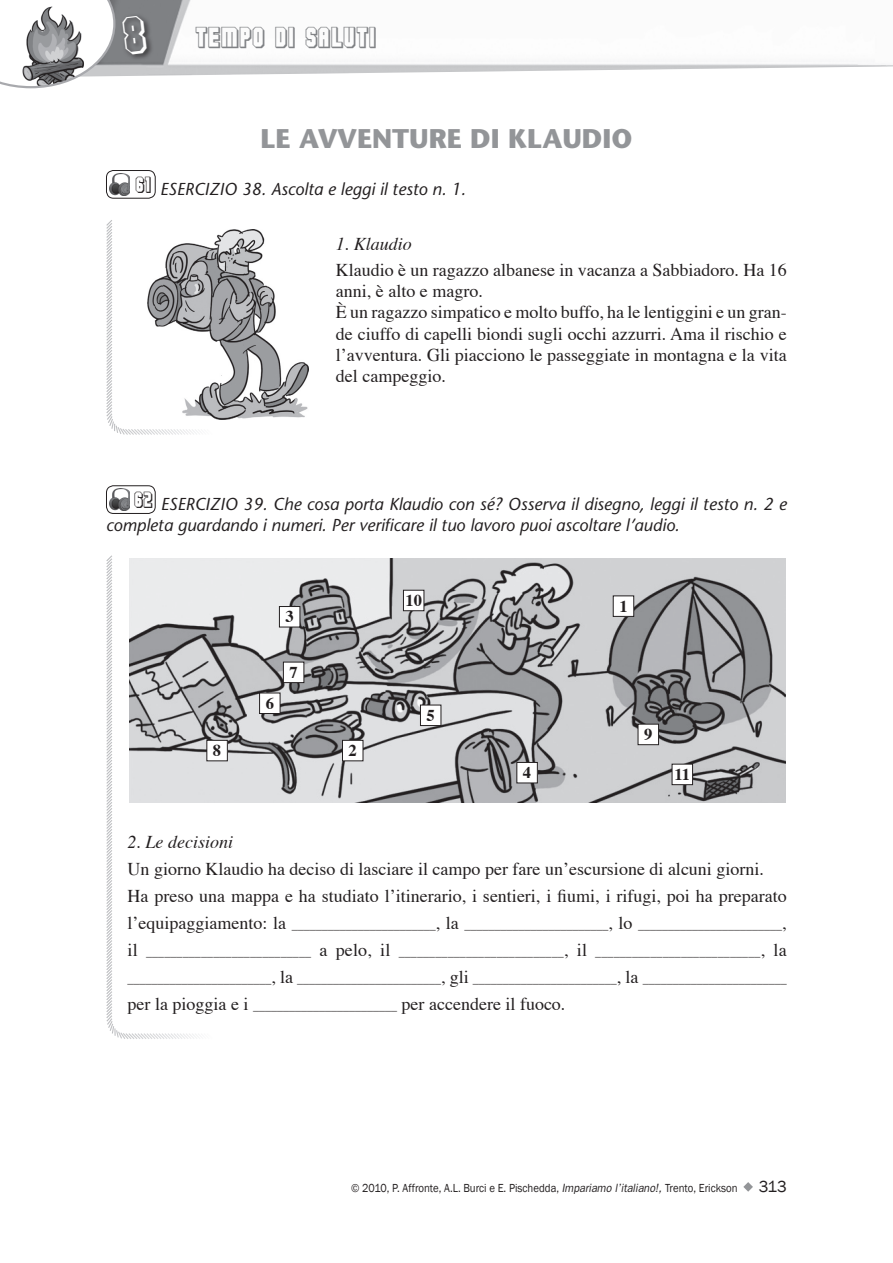
<style>
.page{position:relative;width:893px;height:1263px;background:#fff}
.page>*{position:absolute;margin:0;border:0;box-sizing:border-box;transform-origin:0 0}
.t1{font:700 27px "Stone Sans";color:#939598}
.t2{font:19.5px "Flashbackversion 3";color:#808285}
.t3{font:18px/21.3px "Times";color:#231f20}
.t4{font:italic 18px "Times";color:#231f20}
.t5{font:italic 17.25px/21.3px "Stone Sans";color:#231f20}
.t6{font:700 16.5px "Times";color:#231f20}
.t7{font:16.5px "Franklin Gothic";color:#231f20}
.t8{font:12px "Times";color:#231f20}
.t9{font:12px "Franklin Gothic";color:#231f20;scale:.9 1}
.s1{font-size:18px}
.s2{font-size:12px}
.s3{font-style:italic}
</style>
<div class="page">
<img style="left:116px;top:0;width:777px;height:76px">
<img style="left:120px;top:13px;width:33px;height:47px">
<svg style="left:743px;top:1182px;width:10px;height:10px"></svg>
<img style="left:110px;top:173px;width:20px;height:22px">
<div style="left:106px;top:170px;width:49px;height:28px;border:1px solid #231f20;border-radius:7px"></div>
<img style="left:110px;top:489px;width:20px;height:21px">
<div style="left:106px;top:486px;width:49px;height:28px;border:1px solid #231f20;border-radius:7px"></div>
<svg style="left:106px;top:220px;width:91px;height:215px"></svg>
<svg style="left:106px;top:555px;width:108px;height:484px"></svg>
<img style="left:148px;top:230px;width:161px;height:189px">
<img style="left:130px;top:559px;width:655px;height:243px">
<div style="left:613px;top:596px;width:21px;height:20px;background:#fff"></div>
<div style="left:613px;top:596px;width:21px;height:21px;border:1px solid #231f20"></div>
<div style="left:342px;top:740px;width:21px;height:21px;background:#fff"></div>
<div style="left:342px;top:740px;width:21px;height:21px;border:1px solid #231f20"></div>
<div style="left:279px;top:606px;width:21px;height:21px;background:#fff"></div>
<div style="left:279px;top:606px;width:21px;height:21px;border:1px solid #231f20"></div>
<div style="left:403px;top:590px;width:21px;height:21px;background:#fff"></div>
<div style="left:403px;top:590px;width:21px;height:21px;border:1px solid #231f20"></div>
<div style="left:283px;top:662px;width:21px;height:21px;background:#fff"></div>
<div style="left:283px;top:662px;width:21px;height:21px;border:1px solid #231f20"></div>
<div style="left:260px;top:693px;width:20px;height:20px;background:#fff"></div>
<div style="left:259px;top:693px;width:21px;height:21px;border:1px solid #231f20"></div>
<div style="left:420px;top:705px;width:21px;height:20px;background:#fff"></div>
<div style="left:420px;top:705px;width:21px;height:21px;border:1px solid #231f20"></div>
<div style="left:517px;top:762px;width:20px;height:21px;background:#fff"></div>
<div style="left:638px;top:724px;width:20px;height:21px;background:#fff"></div>
<div style="left:638px;top:724px;width:21px;height:21px;border:1px solid #231f20"></div>
<div style="left:207px;top:740px;width:20px;height:21px;background:#fff"></div>
<div style="left:207px;top:740px;width:21px;height:21px;border:1px solid #231f20"></div>
<div style="left:672px;top:764px;width:21px;height:21px;background:#fff"></div>
<div style="left:672px;top:764px;width:21px;height:21px;border:1px solid #231f20"></div>
<svg style="left:0;top:0;width:116px;height:88px"></svg>
<svg style="left:122px;top:15px;width:25px;height:40px"></svg>
<p class="t2" style="left:196px;top:27px;width:183px">TEMPO DI SALUTI</p>
<h1 class="t1" style="left:261px;top:122px;width:373px">LE AVVENTURE DI KLAUDIO</h1>
<p class="t5" style="left:136px;top:178px;width:331px"><sup>61</sup> ESERCIZIO 38. Ascolta e leggi il testo n. 1.</p>
<p class="t4" style="left:336px;top:233px;width:78px">1. Klaudio</p>
<p class="t3" style="left:336px;top:260px;width:452px">Klaudio è un ragazzo albanese in vacanza a Sabbiadoro. Ha 16 anni, è alto e magro.<br>È un ragazzo simpatico e molto buffo, ha le lentiggini e un gran&shy;de ciuffo di capelli biondi sugli occhi azzurri. Ama il rischio e l’avventura. Gli piacciono le passeggiate in montagna e la vita del campeggio.</p>
<p class="t5" style="left:106px;top:493px;width:682px;text-indent:28px"><sup>62</sup> ESERCIZIO 39. Che cosa porta Klaudio con sé? Osserva il disegno, leggi il testo n. 2 e completa guardando i numeri. Per verificare il tuo lavoro puoi ascoltare l’audio.</p>
<p class="t6" style="left:213px;top:739px;width:10px">8</p>
<p class="t6" style="left:286px;top:606px;width:10px">3</p>
<p class="t6" style="left:266px;top:692px;width:10px">6</p>
<p class="t6" style="left:289px;top:661px;width:10px">7</p>
<p class="t6" style="left:349px;top:739px;width:10px">2</p>
<p class="t6" style="left:405px;top:589px;width:18px">10</p>
<p class="t6" style="left:427px;top:704px;width:10px">5</p>
<p class="t6" style="left:523px;top:762px;width:10px">4</p>
<p class="t6" style="left:619px;top:595px;width:10px">1</p>
<p class="t6" style="left:644px;top:723px;width:10px">9</p>
<p class="t6" style="left:674px;top:763px;width:17px">11</p>
<p class="t4" style="left:128px;top:831px;width:107px">2. Le decisioni</p>
<p class="t3" style="left:128px;top:856px;width:661px;line-height:27px">Un giorno Klaudio ha deciso di lasciare il campo per fare un’escursione di alcuni giorni.<br>Ha preso una mappa e ha studiato l’itinerario, i sentieri, i fiumi, i rifugi, poi ha preparato</p>
<p class="t8" style="left:128px;top:917px;width:661px"><span class="s1">l’equipaggiamento: la</span> ________________________<span class="s1">, la</span> ________________________<span class="s1">, lo</span> ________________________<span class="s1">,</span></p>
<p class="t8" style="left:128px;top:944px;width:661px"><span class="s1">il</span> ___________________________ <span class="s1">a pelo, il</span> ___________________________<span class="s1">, il</span> ___________________________<span class="s1">, la</span></p>
<p class="t8" style="left:128px;top:971px;width:661px">________________________<span class="s1">, la</span> ________________________<span class="s1">, gli</span> ________________________<span class="s1">, la</span> ________________________</p>
<p class="t3" style="left:128px;top:994px;width:439px">per la pioggia e i <span class="s2">________________________</span> per accendere il fuoco.</p>
<p class="t9" style="left:351px;top:1180px;width:431px">© 2010, P. Affronte, A.L. Burci e E. Pischedda, <span class="s3">Impariamo l’italiano!,</span> Trento, Erickson</p>
<p class="t7" style="left:759px;top:1176px;width:30px">313</p>
</div>
